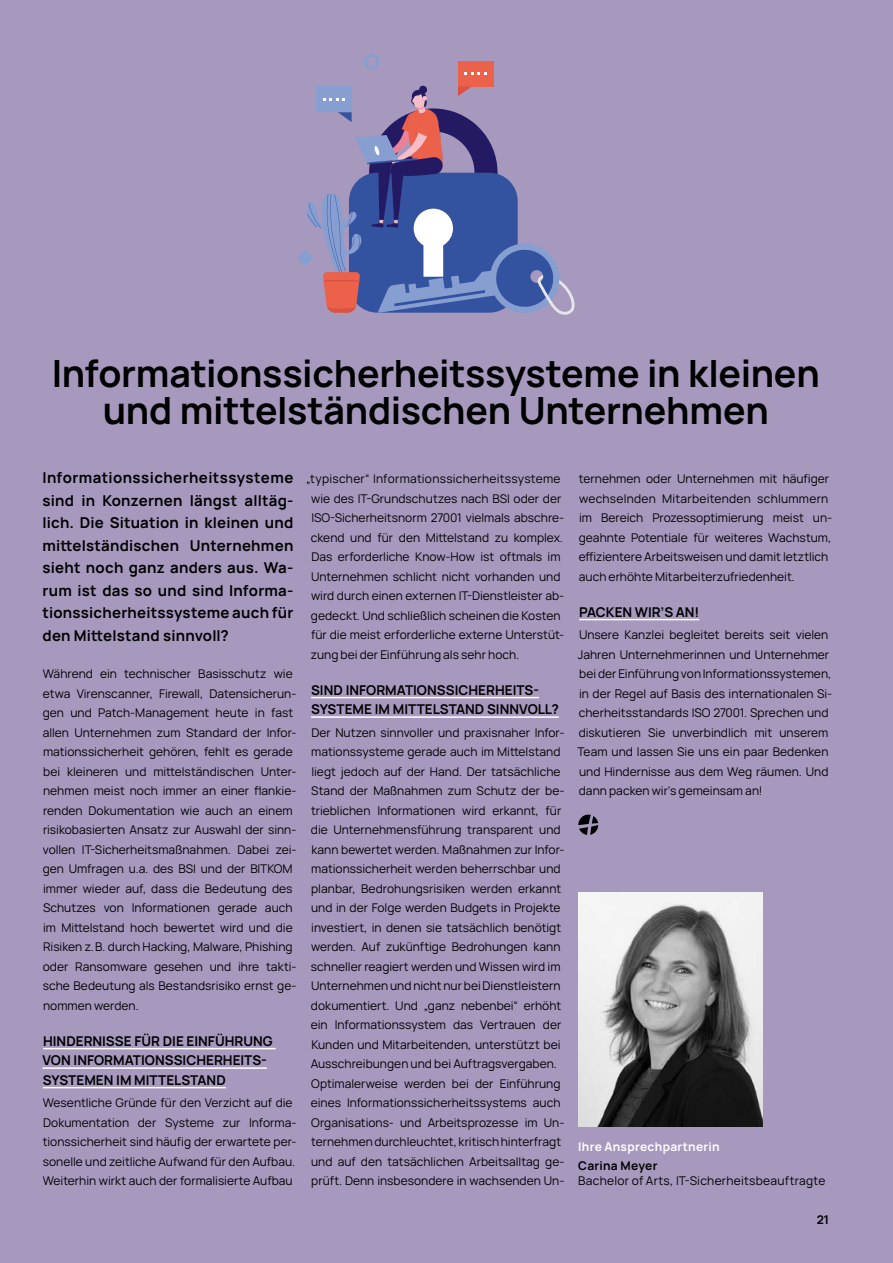
<style>
.page{position:relative;width:893px;height:1263px;background:#a799be}
.page>*{position:absolute;margin:0;border:0;box-sizing:border-box;transform-origin:0 0}
.t1{font:700 37.5px/37.5px "Manrope";letter-spacing:-.01em;color:#000;text-align:center}
.t2{font:700 15px/22.5px "Manrope";letter-spacing:.015em;color:#000}
.t3{font:700 13.5px/19.5px "Manrope";color:#000}
.t4{font:12px/19.5px "Manrope";color:#000}
.t5{font:12px "Manrope";letter-spacing:.02em;color:#000}
.t6{font:700 12px "Manrope";letter-spacing:.025em;color:#fff}
.t7{font:700 12px "Manrope";letter-spacing:.02em;color:#000}
</style>
<div class="page">
<hr style="left:0;top:0;width:1px;height:386px;background:#9c9c9d">
<div style="left:458px;top:61px;width:35px;height:25px;background:#ec6149"></div>
<svg style="left:464px;top:72px;width:23px;height:3px"></svg>
<svg style="left:364px;top:54px;width:15px;height:16px"></svg>
<svg style="left:297px;top:85px;width:278px;height:230px"></svg>
<img style="left:578px;top:893px;width:184px;height:233px">
<hr style="left:0;top:0;width:1px;height:385px;background:#fff">
<hr style="left:43px;top:1048px;width:233px;height:1px;background:#fff">
<hr style="left:42px;top:1067px;width:225px;height:2px;background:#fff">
<hr style="left:43px;top:1087px;width:183px;height:1px;background:#fff">
<hr style="left:311px;top:697px;width:228px;height:1px;background:#fff">
<hr style="left:311px;top:716px;width:248px;height:2px;background:#fff">
<hr style="left:579px;top:619px;width:120px;height:1px;background:#fff">
<svg style="left:578px;top:815px;width:20px;height:20px"></svg>
<h1 class="t1" style="left:52px;top:351px;width:769px">Informationssicherheitssysteme in kleinen und mittelständischen Unternehmen</h1>
<p class="t2" style="left:43px;top:465px;width:252px">Informationssicherheitssysteme sind in Konzernen längst alltäg&shy;lich. Die Situation in kleinen und mittelständischen Unternehmen sieht noch ganz anders aus. Wa&shy;rum ist das so und sind Informa&shy;tionssicherheitssysteme auch für den Mittelstand sinnvoll?</p>
<p class="t4" style="left:43px;top:663px;width:255px">Während ein technischer Basisschutz wie etwa Virenscanner, Firewall, Datensicherun&shy;gen und Patch-Management heute in fast allen Unternehmen zum Standard der Infor&shy;mationssicherheit gehören, fehlt es gerade bei kleineren und mittelständischen Unter&shy;nehmen meist noch immer an einer flankie&shy;renden Dokumentation wie auch an einem risikobasierten Ansatz zur Auswahl der sinn&shy;vollen IT-Sicherheitsmaßnahmen. Dabei zei&shy;gen Umfragen u.a. des BSI und der BITKOM immer wieder auf, dass die Bedeutung des Schutzes von Informationen gerade auch im Mittelstand hoch bewertet wird und die Risiken z.B. durch Hacking, Malware, Phishing oder Ransomware gesehen und ihre takti&shy;sche Bedeutung als Bestandsrisiko ernst ge&shy;nommen werden.</p>
<p class="t3" style="left:42px;top:1030px;width:232px">HINDERNISSE FÜR DIE EINFÜHRUNG<br>VON INFORMATIONSSICHERHEITS-<br>SYSTEMEN IM MITTELSTAND</p>
<p class="t4" style="left:43px;top:1092px;width:255px">Wesentliche Gründe für den Verzicht auf die Dokumentation der Systeme zur Informa&shy;tionssicherheit sind häufig der erwartete per&shy;sonelle und zeitliche Aufwand für den Aufbau.<br>Weiterhin wirkt auch der formalisierte Aufbau</p>
<p class="t4" style="left:311px;top:468px;width:255px;text-indent:-5px">„typischer“ Informationssicherheitssysteme wie des IT-Grundschutzes nach BSI oder der ISO-Sicherheitsnorm 27001 vielmals abschre&shy;ckend und für den Mittelstand zu komplex.<br>Das erforderliche Know-How ist oftmals im Unternehmen schlicht nicht vorhanden und wird durch einen externen IT-Dienstleister ab&shy;gedeckt. Und schließlich scheinen die Kosten für die meist erforderliche externe Unterstüt&shy;zung bei der Einführung als sehr hoch.</p>
<p class="t3" style="left:311px;top:679px;width:249px">SIND INFORMATIONSSICHERHEITS-<br>SYSTEME IM MITTELSTAND SINNVOLL?</p>
<p class="t4" style="left:311px;top:722px;width:255px">Der Nutzen sinnvoller und praxisnaher Infor&shy;mationssysteme gerade auch im Mittelstand liegt jedoch auf der Hand. Der tatsächliche Stand der Maßnahmen zum Schutz der be&shy;trieblichen Informationen wird erkannt, für die Unternehmensführung transparent und kann bewertet werden. Maßnahmen zur Infor&shy;mationssicherheit werden beherrschbar und planbar, Bedrohungsrisiken werden erkannt und in der Folge werden Budgets in Projekte investiert, in denen sie tatsächlich benötigt werden. Auf zukünftige Bedrohungen kann schneller reagiert werden und Wissen wird im Unternehmen und nicht nur bei Dienstleistern dokumentiert. Und „ganz nebenbei“ erhöht ein Informationssystem das Vertrauen der Kunden und Mitarbeitenden, unterstützt bei Ausschreibungen und bei Auftragsvergaben.<br>Optimalerweise werden bei der Einführung eines Informationssicherheitssystems auch Organisations- und Arbeitsprozesse im Un&shy;ternehmen durchleuchtet, kritisch hinterfragt und auf den tatsächlichen Arbeitsalltag ge&shy;prüft. Denn insbesondere in wachsenden Un-</p>
<p class="t4" style="left:579px;top:468px;width:255px">ternehmen oder Unternehmen mit häufiger wechselnden Mitarbeitenden schlummern im Bereich Prozessoptimierung meist un&shy;geahnte Potentiale für weiteres Wachstum, effizientere Arbeitsweisen und damit letztlich auch erhöhte Mitarbeiterzufriedenheit.</p>
<p class="t3" style="left:579px;top:601px;width:122px">PACKEN WIR’S AN!</p>
<p class="t4" style="left:578px;top:624px;width:256px">Unsere Kanzlei begleitet bereits seit vielen Jahren Unternehmerinnen und Unternehmer bei der Einführung von Informationssystemen, in der Regel auf Basis des internationalen Si&shy;cherheitsstandards ISO 27001. Sprechen und diskutieren Sie unverbindlich mit unserem Team und lassen Sie uns ein paar Bedenken und Hindernisse aus dem Weg räumen. Und dann packen wir’s gemeinsam an!</p>
<p class="t6" style="left:578px;top:1136px;width:143px">Ihre Ansprechpartnerin</p>
<p class="t7" style="left:578px;top:1156px;width:81px">Carina Meyer</p>
<p class="t5" style="left:578px;top:1172px;width:249px">Bachelor of Arts, IT-Sicherheitsbeauftragte</p>
<p class="t7" style="left:817px;top:1210px;width:14px">21</p>
</div>
